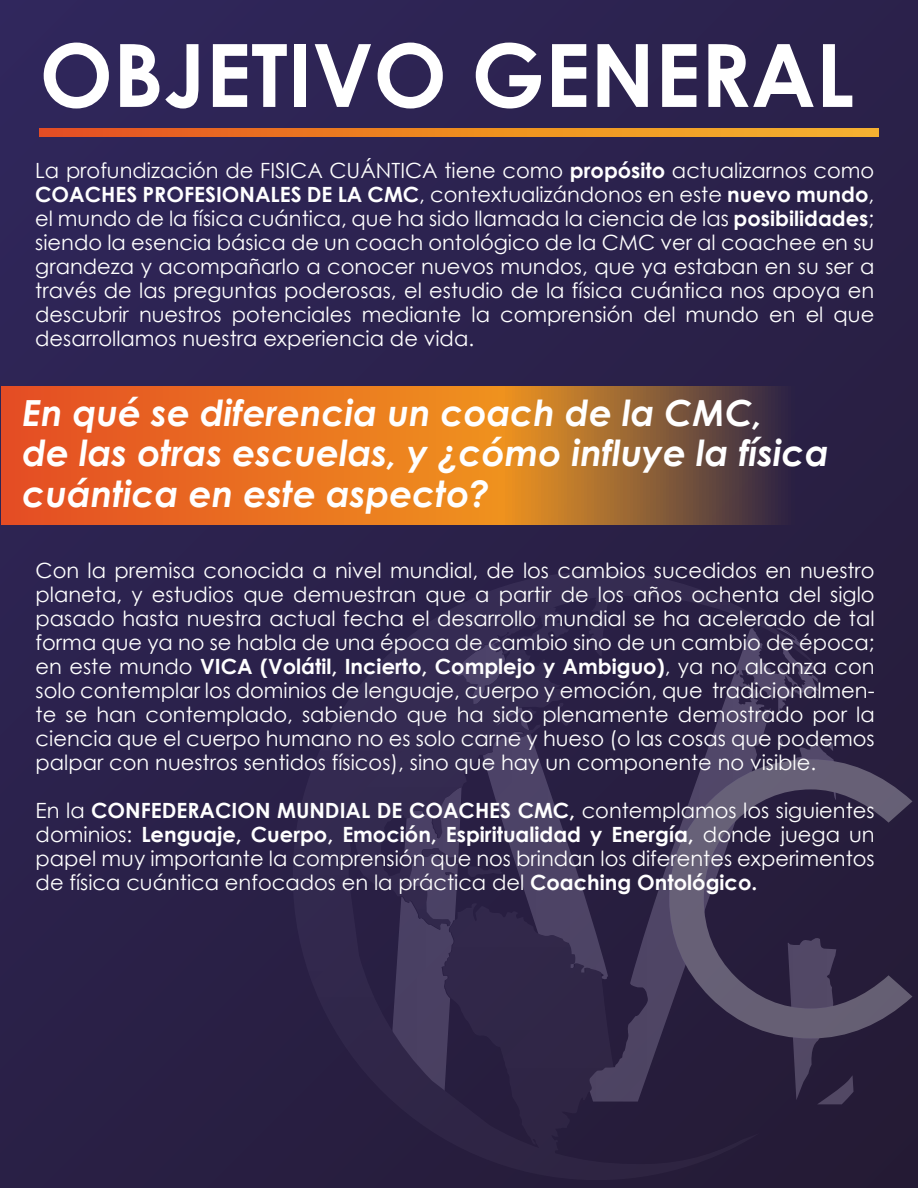
<style>
.page{position:relative;width:918px;height:1188px;background:#fff}
.page>*{position:absolute;margin:0;border:0;box-sizing:border-box;transform-origin:0 0}
.t1{font:700 87.45px "Century Gothic";color:#fff}
.t2{font:italic 700 36px/40.5px "Century Gothic";color:#fff}
.t3{font:21px/24px "Century Gothic";color:#fff;text-align:justify}
.s1{font-weight:700}
</style>
<div class="page">
<div style="left:0;top:0;width:918px;height:1188px;background:linear-gradient(to bottom,#2f2451,#271e42)"></div>
<svg style="left:819px;top:1038px;width:35px;height:66px"></svg>
<svg style="left:819px;top:735px;width:17px;height:24px"></svg>
<svg style="left:819px;top:759px;width:93px;height:279px;fill:#261c3b"></svg>
<svg style="left:293px;top:572px;width:526px;height:608px"></svg>
<svg style="left:40px;top:129px;width:839px;height:7px"></svg>
<svg style="left:1px;top:386px;width:839px;height:139px"></svg>
<h1 class="t1" style="left:40px;top:9px;width:816px">OBJETIVO GENERAL</h1>
<p class="t3" style="left:35px;top:158px;width:841px">La profundización de FISICA CUÁNTICA tiene como <span class="s1">propósito</span> actualizarnos como <span class="s1">COACHES PROFESIONALES DE LA CMC</span>, contextualizándonos en este <span class="s1">nuevo mundo</span>, el mundo de la física cuántica, que ha sido llamada la ciencia de las <span class="s1">posibilidades</span>; siendo la esencia básica de un coach ontológico de la CMC ver al coachee en su grandeza y acompañarlo a conocer nuevos mundos, que ya estaban en su ser a través de las preguntas poderosas, el estudio de la física cuántica nos apoya en descubrir nuestros potenciales mediante la comprensión del mundo en el que desarrollamos nuestra experiencia de vida.</p>
<h2 class="t2" style="left:22px;top:391px;width:808px">En qué se diferencia un coach de la CMC,<br>de las otras escuelas, y ¿cómo influye la física cuántica en este aspecto?</h2>
<p class="t3" style="left:36px;top:558px;width:841px">Con la premisa conocida a nivel mundial, de los cambios sucedidos en nuestro planeta, y estudios que demuestran que a partir de los años ochenta del siglo pasado hasta nuestra actual fecha el desarrollo mundial se ha acelerado de tal forma que ya no se habla de una época de cambio sino de un cambio de época; en este mundo <span class="s1">VICA (Volátil, Incierto, Complejo y Ambiguo)</span>, ya no alcanza con solo contemplar los dominios de lenguaje, cuerpo y emoción, que tradicionalmen&shy;te se han contemplado, sabiendo que ha sido plenamente demostrado por la ciencia que el cuerpo humano no es solo carne y hueso (o las cosas que podemos palpar con nuestros sentidos físicos), sino que hay un componente no visible.</p>
<p class="t3" style="left:36px;top:798px;width:841px">En la <span class="s1">CONFEDERACION MUNDIAL DE COACHES CMC,</span> contemplamos los siguientes dominios: <span class="s1">Lenguaje, Cuerpo, Emoción, Espiritualidad y Energía,</span> donde juega un papel muy importante la comprensión que nos brindan los diferentes experimentos de física cuántica enfocados en la práctica del <span class="s1">Coaching Ontológico.</span></p>
</div>
